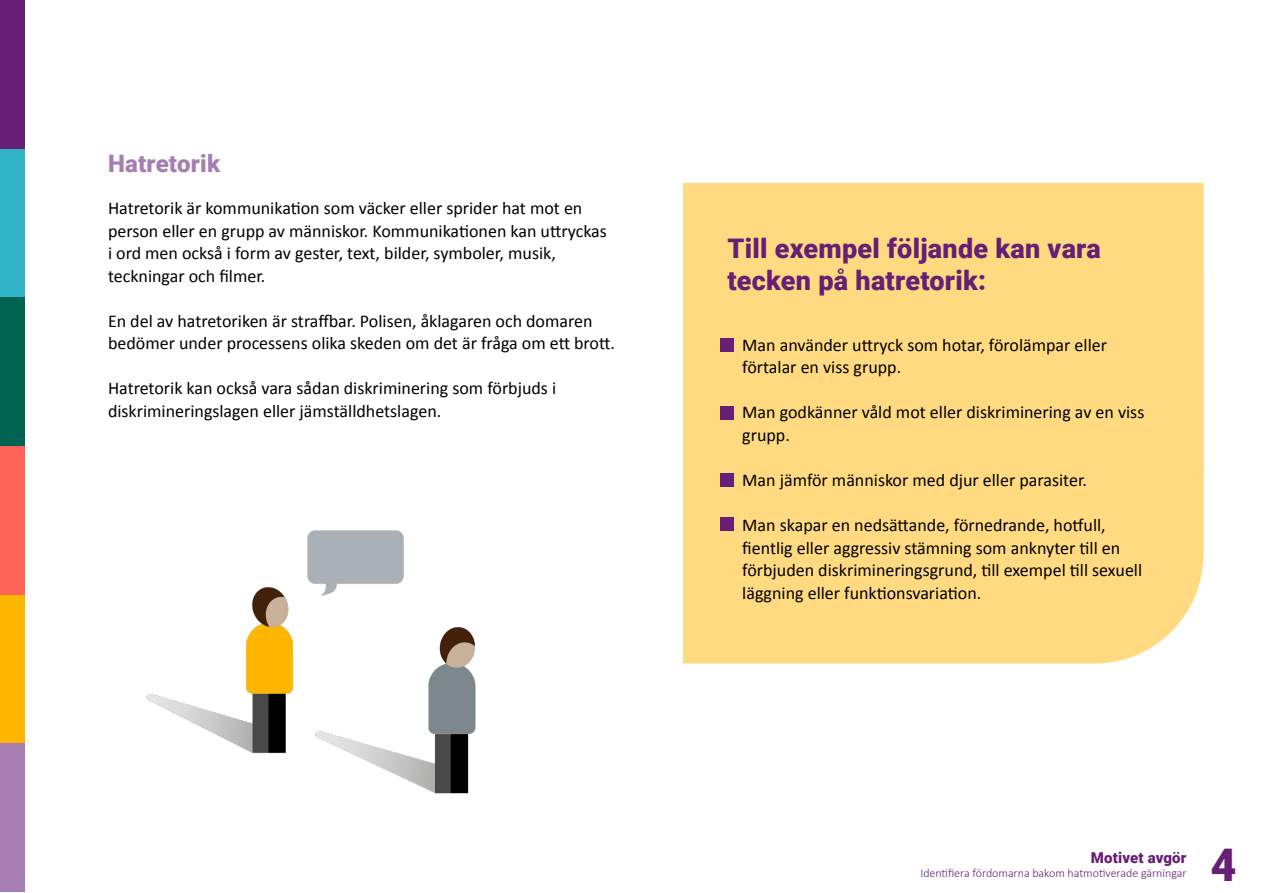
<style>
.page{position:relative;width:1263px;height:893px;background:#fff}
.page>*{position:absolute;margin:0;border:0;box-sizing:border-box;transform-origin:0 0}
.t1{font:900 45px "Roboto";color:#671e75}
.Infoboksin_otsikko{font:900 27px/32.4px "Roboto";letter-spacing:.01em;color:#671e75}
.Väliotsikko{font:900 24px "Roboto";letter-spacing:.01em;color:#a67eb1}
.Leipis{font:18px/22.5px "Calibri";color:#000}
.t2{font:900 15px "Roboto";letter-spacing:.01em;color:#671e75}
.t3{font:300 12px "Calibri";color:#671e75}
</style>
<div class="page">
<div style="left:0;top:0;width:25px;height:149px;background:#671e75"></div>
<div style="left:0;top:149px;width:25px;height:148px;background:#32b4c8"></div>
<div style="left:0;top:297px;width:25px;height:149px;background:#00634f"></div>
<div style="left:0;top:446px;width:25px;height:149px;background:#ff645a"></div>
<div style="left:0;top:595px;width:25px;height:148px;background:#ffb600"></div>
<div style="left:0;top:743px;width:25px;height:149px;background:#a67eb1"></div>
<div style="left:683px;top:578px;width:518px;height:85px;background:#ffda80"></div>
<div style="left:683px;top:183px;width:520px;height:395px;background:#ffda80"></div>
<div style="left:720px;top:338px;width:13px;height:14px;background:#671e75"></div>
<div style="left:720px;top:406px;width:13px;height:14px;background:#671e75"></div>
<div style="left:720px;top:518px;width:13px;height:13px;background:#671e75"></div>
<div style="left:720px;top:473px;width:13px;height:14px;background:#671e75"></div>
<img style="left:146px;top:530px;width:330px;height:264px">
<p class="Väliotsikko" style="left:108px;top:147px;width:114px">Hatretorik</p>
<p class="Leipis" style="left:108px;top:196px;width:500px">Hatretorik är kommunikation som väcker eller sprider hat mot en person eller en grupp av människor. Kommunikationen kan uttryckas i ord men också i form av gester, text, bilder, symboler, musik, teckningar och filmer.</p>
<p class="Leipis" style="left:108px;top:309px;width:509px">En del av hatretoriken är straffbar. Polisen, åklagaren och domaren bedömer under processens olika skeden om det är fråga om ett brott.</p>
<p class="Leipis" style="left:108px;top:376px;width:450px">Hatretorik kan också vara sådan diskriminering som förbjuds i diskrimineringslagen eller jämställdhetslagen.</p>
<p class="Infoboksin_otsikko" style="left:727px;top:231px;width:375px">Till exempel följande kan vara tecken på hatretorik:</p>
<p class="Leipis" style="left:742px;top:333px;width:366px">Man använder uttryck som hotar, förolämpar eller förtalar en viss grupp.</p>
<p class="Leipis" style="left:742px;top:400px;width:404px">Man godkänner våld mot eller diskriminering av en viss grupp.</p>
<p class="Leipis" style="left:742px;top:468px;width:346px">Man jämför människor med djur eller parasiter.</p>
<p class="Leipis" style="left:742px;top:513px;width:401px">Man skapar en nedsättande, förnedrande, hotfull, fientlig eller aggressiv stämning som anknyter till en förbjuden diskrimineringsgrund, till exempel till sexuell läggning eller funktionsvariation.</p>
<p class="t2" style="left:1091px;top:847px;width:97px">Motivet avgör</p>
<p class="t3" style="left:920px;top:865px;width:268px">Identifiera fördomarna bakom hatmotiverade gärningar</p>
<h1 class="t1" style="left:1210px;top:833px;width:28px">4</h1>
</div>
